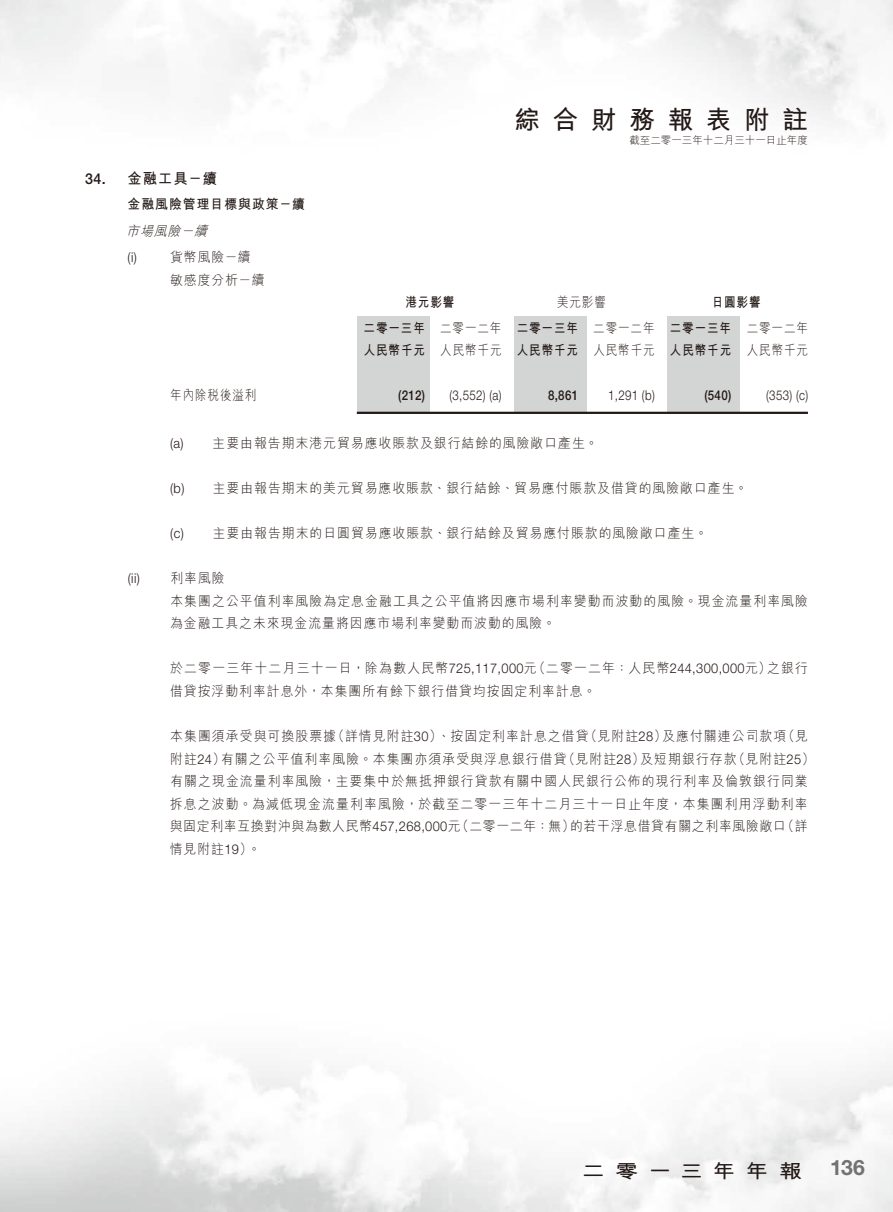
<style>
.page{position:relative;width:893px;height:1212px;background:#fff}
.page>*{position:absolute;margin:0;border:0;box-sizing:border-box;transform-origin:0 0}
.t1{font:700 25.5px "M Hei HK";letter-spacing:.5em;color:#231916}
.t2{font:700 21.15px "Helvetica Neue LT Std";color:#727272}
.t3{font:700 19.05px "M Hei HK";letter-spacing:.455em;color:#231916;scale:1.2 1}
.t4{font:700 15px "M Hei HK";color:#231916;scale:.95 1}
.t5{font:500 15px "Helvetica Neue LT Std";color:#231916;scale:.95 1}
.t6{font:300 13.5px/22.5px "M Hei HK";letter-spacing:.08em;color:#231916;scale:.95 1}
.t7{font:300 13.5px/22.5px "M Hei HK";letter-spacing:.055em;color:#231916;scale:.95 1}
.t8{font:300 13.5px "M Hei HK";letter-spacing:.08em;color:#231916;scale:.86 1}
.t9{font:700 13.5px "M Hei HK";letter-spacing:.08em;color:#231916;scale:.86 1}
.t10{font:300 13.5px "Helvetica Neue LT Std";letter-spacing:.03em;color:#231916;scale:.86 1}
.t11{font:300 13.5px "Helvetica Neue LT Std";letter-spacing:.03em;color:#231916;scale:.95 1}
.t12{font:500 13.5px "Helvetica Neue LT Std";letter-spacing:.03em;color:#231916;scale:.86 1}
.t13{font:700 13.5px "M Hei HK";letter-spacing:.08em;color:#231916;scale:.95 1}
.t14{font:italic 300 13.5px "M Hei HK";color:#231916;scale:.95 1}
.t15{font:300 10.5px "M Hei HK";color:#231916}
.s1{font-family:"Helvetica Neue LT Std"}
</style>
<div class="page">
<div style="left:357px;top:316px;width:72px;height:96px;background:#d3d4d4"></div>
<div style="left:514px;top:316px;width:73px;height:97px;background:#d3d4d4"></div>
<div style="left:668px;top:316px;width:72px;height:97px;background:#d3d4d4"></div>
<hr style="left:357px;top:412px;width:451px;height:2px;background:#231916">
<p class="t5" style="left:85px;top:169px;width:23px">34.</p>
<p class="t4" style="left:128px;top:167px;width:96px">金融工具－續</p>
<p class="t13" style="left:128px;top:194px;width:188px">金融風險管理目標與政策－續</p>
<p class="t14" style="left:194px;top:221px;width:20px">續</p>
<p class="t14" style="left:126px;top:221px;width:64px">市場風險</p>
<p class="t6" style="left:170px;top:246px;width:86px">貨幣風險－續</p>
<p class="t14" style="left:181px;top:221px;width:20px">－</p>
<p class="t11" style="left:128px;top:249px;width:11px">)i(</p>
<p class="t6" style="left:170px;top:268px;width:101px">敏感度分析－續</p>
<h1 class="t1" style="left:515px;top:101px;width:295px">綜合財務報表附註</h1>
<p class="t15" style="left:629px;top:133px;width:180px">截至二零一三年十二月三十一日止年度</p>
<p class="t9" style="left:405px;top:293px;width:58px">港元影響</p>
<p class="t8" style="left:557px;top:293px;width:58px">美元影響</p>
<p class="t9" style="left:712px;top:293px;width:58px">日圓影響</p>
<p class="t9" style="left:364px;top:318px;width:73px">二零一三年</p>
<p class="t8" style="left:440px;top:318px;width:73px">二零一二年</p>
<p class="t9" style="left:517px;top:318px;width:73px">二零一三年</p>
<p class="t8" style="left:593px;top:318px;width:73px">二零一二年</p>
<p class="t9" style="left:670px;top:318px;width:73px">二零一三年</p>
<p class="t8" style="left:747px;top:318px;width:73px">二零一二年</p>
<p class="t9" style="left:364px;top:341px;width:73px">人民幣千元</p>
<p class="t8" style="left:440px;top:341px;width:73px">人民幣千元</p>
<p class="t9" style="left:517px;top:341px;width:73px">人民幣千元</p>
<p class="t8" style="left:593px;top:341px;width:73px">人民幣千元</p>
<p class="t9" style="left:670px;top:341px;width:73px">人民幣千元</p>
<p class="t8" style="left:747px;top:341px;width:73px">人民幣千元</p>
<p class="t11" style="left:128px;top:570px;width:14px">)i i(</p>
<p class="t8" style="left:170px;top:386px;width:102px">年內除稅後溢利</p>
<p class="t6" style="left:213px;top:432px;width:407px">主要由報告期末港元貿易應收賬款及銀行結餘的風險敞口產生。</p>
<p class="t12" style="left:398px;top:388px;width:33px">(212)</p>
<p class="t10" style="left:449px;top:387px;width:62px">(3,552) ( )a</p>
<p class="t12" style="left:548px;top:388px;width:37px">8,861</p>
<p class="t11" style="left:170px;top:435px;width:16px">)a(</p>
<p class="t10" style="left:608px;top:387px;width:56px">1,291 b( )</p>
<p class="t12" style="left:704px;top:388px;width:33px">(540)</p>
<p class="t11" style="left:170px;top:480px;width:17px">)b(</p>
<p class="t6" style="left:213px;top:477px;width:565px">主要由報告期末的美元貿易應收賬款、銀行結餘、貿易應付賬款及借貸的風險敞口產生。</p>
<p class="t6" style="left:213px;top:522px;width:522px">主要由報告期末的日圓貿易應收賬款、銀行結餘及貿易應付賬款的風險敞口產生。</p>
<p class="t11" style="left:170px;top:525px;width:16px">)c(</p>
<p class="t6" style="left:170px;top:567px;width:59px">利率風險</p>
<p class="t10" style="left:766px;top:387px;width:50px">(353) ( (c</p>
<p class="t6" style="left:170px;top:589px;width:673px">本集團之公平值利率風險為定息金融工具之公平值將因應市場利率變動而波動的風險。現金流量利率風險為金融工具之未來現金流量將因應市場利率變動而波動的風險。</p>
<p class="t6" style="left:767px;top:657px;width:45px">之銀行</p>
<p class="t6" style="left:533px;top:657px;width:252px">（二零一二年：人民幣<span class="s1">244,300,000</span>元）</p>
<p class="t6" style="left:170px;top:657px;width:450px">於二零一三年十二月三十一日，除為數人民幣<span class="s1">725,117,000</span>元<br>借貸按浮動利率計息外，本集團所有餘下銀行借貸均按固定利率計息。</p>
<p class="t6" style="left:332px;top:724px;width:272px">（詳情見附註<span class="s1">30</span>）、按固定利率計息之借貸</p>
<p class="t6" style="left:584px;top:724px;width:88px">（見附註<span class="s1">28</span>）</p>
<p class="t6" style="left:662px;top:724px;width:132px">及應付關連公司款項</p>
<p class="t6" style="left:782px;top:724px;width:29px">（見</p>
<p class="t6" style="left:170px;top:724px;width:176px">本集團須承受與可換股票據</p>
<p class="t6" style="left:221px;top:747px;width:365px">有關之公平值利率風險。本集團亦須承受與浮息銀行借貸</p>
<p class="t6" style="left:170px;top:747px;width:59px">附註<span class="s1">24</span>）</p>
<p class="t6" style="left:170px;top:769px;width:672px">有關之現金流量利率風險，主要集中於無抵押銀行貸款有關中國人民銀行公佈的現行利率及倫敦銀行同業</p>
<p class="t6" style="left:170px;top:792px;width:673px">拆息之波動。為減低現金流量利率風險，於截至二零一三年十二月三十一日止年度，本集團利用浮動利率</p>
<p class="t6" style="left:782px;top:814px;width:29px">（詳</p>
<p class="t6" style="left:562px;top:747px;width:88px">（見附註<span class="s1">28</span>）</p>
<p class="t6" style="left:732px;top:747px;width:88px">（見附註<span class="s1">25</span>(</p>
<p class="t6" style="left:640px;top:747px;width:103px">及短期銀行存款</p>
<p class="t7" style="left:570px;top:814px;width:229px">的若干浮息借貸有關之利率風險敞口</p>
<p class="t6" style="left:456px;top:814px;width:126px">（二零一二年：無）</p>
<p class="t7" style="left:248px;top:814px;width:226px;text-indent:-78px">與固定利率互換對沖與為數人民幣<span class="s1">457,268,000</span>元。</p>
<p class="t6" style="left:170px;top:837px;width:88px">情見附註<span class="s1">19</span>(</p>
<h3 class="t3" style="left:582px;top:1157px;width:185px">二零一三年年報</h3>
<h2 class="t2" style="left:830px;top:1155px;width:36px">136</h2>
</div>
